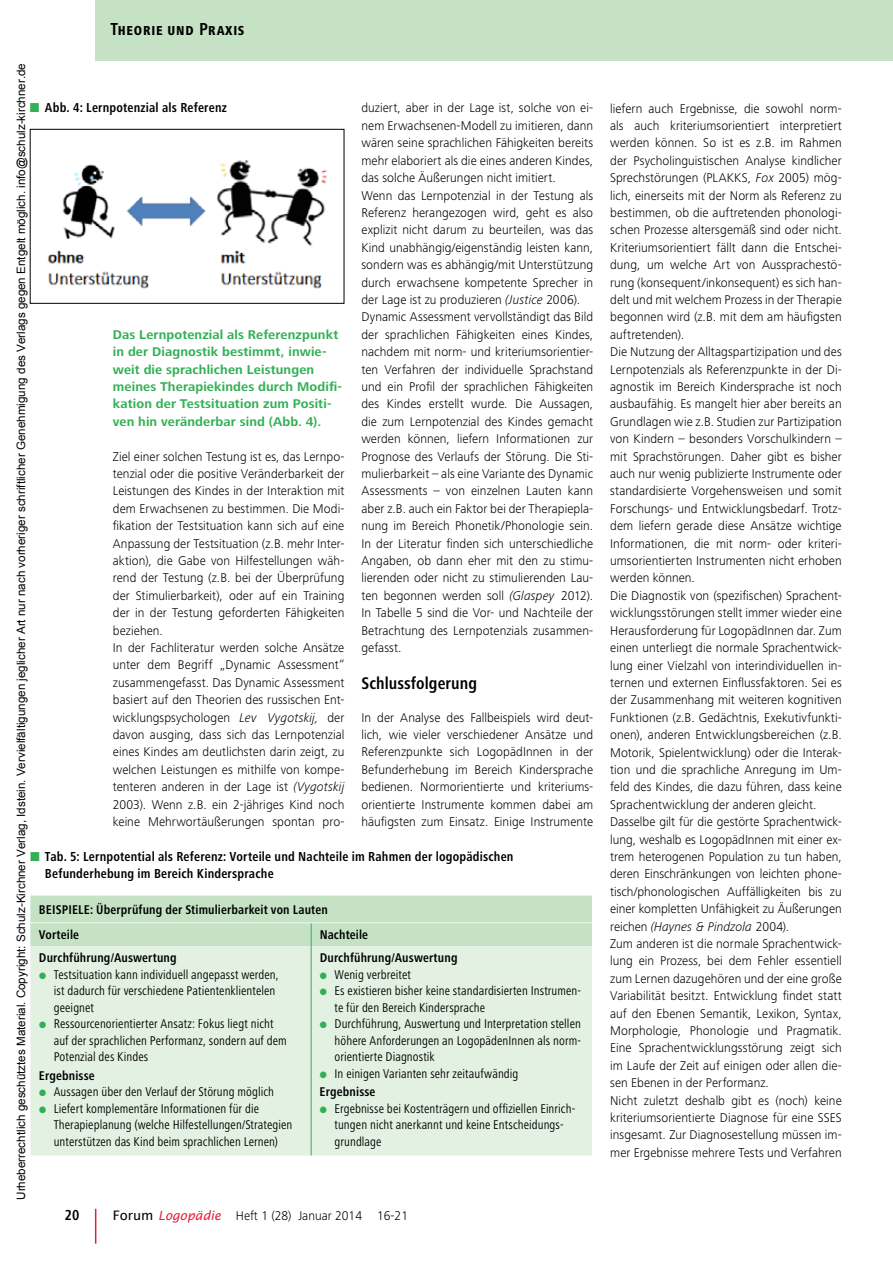
<style>
.page{position:relative;width:893px;height:1263px;background:#fff}
.page>*{position:absolute;margin:0;border:0;box-sizing:border-box;transform-origin:0 0}
.t1{font:700 condensed 17.4px "Frutiger Next LT";letter-spacing:.005em;color:#000}
.t2{font:700 condensed 15px "Frutiger Next LT";color:#000}
.t3{font:700 condensed 13.5px/17.4px "Frutiger Next LT";letter-spacing:.015em;color:#000}
.t4{font:800 condensed 13.5px "Frutiger Next LT";letter-spacing:.055em;color:#000}
.t5{font:300 13.2px/17.4px "Frutiger Next LT";letter-spacing:.005em;color:#000}
.t6{font:condensed 13.2px/16.5px "Frutiger Next LT";letter-spacing:.005em;color:#000}
.t7{font:700 13.2px/17.4px "Frutiger Next LT";letter-spacing:.01em;color:#33b056}
.t8{font:700 condensed 13.2px/24.6px "Frutiger Next LT";letter-spacing:.01em;color:#000}
.t9{font:11.55px "Arial";color:#000}
.s1{font-weight:700;font-size:18px}
.s2{font-style:italic}
.s3{font-family:"Lucida Sans Unicode";font-weight:400}
.s4{font-family:"Lucida Sans";font-weight:400;font-style:italic;font-size:12.75px;color:#e11e3c}
</style>
<div class="page">
<hr style="left:95px;top:1209px;width:1px;height:34px;background:#e11e3c">
<div style="left:96px;top:0;width:797px;height:61px;background:#c5e2c5"></div>
<div style="left:30px;top:946px;width:562px;height:209px;background:#e3f1e3"></div>
<div style="left:30px;top:895px;width:562px;height:51px;background:#c5e2c5"></div>
<hr style="left:311px;top:946px;width:1px;height:209px;background:#33b056">
<img style="left:47px;top:160px;width:280px;height:129px">
<div style="left:30px;top:129px;width:314px;height:174px;border:1px solid #000"></div>
<svg style="left:39px;top:972px;width:11px;height:8px"></svg>
<svg style="left:39px;top:1022px;width:11px;height:7px"></svg>
<svg style="left:39px;top:1090px;width:11px;height:7px"></svg>
<svg style="left:39px;top:1106px;width:11px;height:8px"></svg>
<svg style="left:320px;top:972px;width:11px;height:8px"></svg>
<svg style="left:320px;top:989px;width:11px;height:7px"></svg>
<svg style="left:320px;top:1022px;width:11px;height:7px"></svg>
<svg style="left:320px;top:1071px;width:11px;height:8px"></svg>
<svg style="left:320px;top:1106px;width:11px;height:8px"></svg>
<p class="t9" style="left:14px;top:1200px;width:1138px;rotate:-90deg">Urheberrechtlich geschütztes Material. Copyright: Schulz-Kirchner Verlag, Idstein. Vervielfältigungen jeglicher Art nur nach vorheriger schriftlicher Genehmigung des Verlags gegen Entgelt möglich. info@schulz-kirchner.de</p>
<p class="t4" style="left:111px;top:23px;width:135px"><span class="s1">T</span>HEORIE UND <span class="s1">P</span>RAXIS</p>
<p class="t3" style="left:45px;top:99px;width:184px">Abb. 4: Lernpotenzial als Referenz</p>
<p class="t7" style="left:113px;top:326px;width:231px">Das Lernpotenzial als Referenzpunkt in der Diagnostik bestimmt, inwie&shy;weit die sprachlichen Leistungen meines Therapiekindes durch Modifi&shy;kation der Testsituation zum Positi&shy;ven hin veränderbar sind (Abb. 4).</p>
<p class="t5" style="left:113px;top:447px;width:233px">Ziel einer solchen Testung ist es, das Lernpo&shy;tenzial oder die positive Veränderbarkeit der Leistungen des Kindes in der Interaktion mit dem Erwachsenen zu bestimmen. Die Modi&shy;fikation der Testsituation kann sich auf eine Anpassung der Testsituation (z.B. mehr Inter&shy;aktion), die Gabe von Hilfestellungen wäh&shy;rend der Testung (z.B. bei der Überprüfung der Stimulierbarkeit), oder auf ein Training der in der Testung geforderten Fähigkeiten beziehen.<br>In der Fachliteratur werden solche Ansätze unter dem Begriff „Dynamic Assessment“ zusammengefasst. Das Dynamic Assessment basiert auf den Theorien des russischen Ent&shy;wicklungspsychologen <span class="s2">Lev Vygotskij,</span> der davon ausging, dass sich das Lernpotenzial eines Kindes am deutlichsten darin zeigt, zu welchen Leistungen es mithilfe von kompe&shy;tenteren anderen in der Lage ist <span class="s2">(Vygotskij </span>2003). Wenn z.B. ein 2-jähriges Kind noch keine Mehrwortäußerungen spontan pro-</p>
<p class="t5" style="left:361px;top:99px;width:233px">duziert, aber in der Lage ist, solche von ei&shy;nem Erwachsenen-Modell zu imitieren, dann wären seine sprachlichen Fähigkeiten bereits mehr elaboriert als die eines anderen Kindes, das solche Äußerungen nicht imitiert.<br>Wenn das Lernpotenzial in der Testung als Referenz herangezogen wird, geht es also explizit nicht darum zu beurteilen, was das Kind unabhängig/eigenständig leisten kann, sondern was es abhängig/mit Unterstützung durch erwachsene kompetente Sprecher in der Lage ist zu produzieren <span class="s2">(Justice</span> 2006).<br>Dynamic Assessment vervollständigt das Bild der sprachlichen Fähigkeiten eines Kindes, nachdem mit norm- und kriteriumsorientier&shy;ten Verfahren der individuelle Sprachstand und ein Profil der sprachlichen Fähigkeiten des Kindes erstellt wurde. Die Aussagen, die zum Lernpotenzial des Kindes gemacht werden können, liefern Informationen zur Prognose des Verlaufs der Störung. Die Sti&shy;mulierbarkeit – als eine Variante des Dynamic Assessments – von einzelnen Lauten kann aber z.B. auch ein Faktor bei der Therapiepla&shy;nung im Bereich Phonetik/Phonologie sein.<br>In der Literatur finden sich unterschiedliche Angaben, ob dann eher mit den zu stimu&shy;lierenden oder nicht zu stimulierenden Lau&shy;ten begonnen werden soll <span class="s2">(Glaspey</span> 2012).<br>In Tabelle 5 sind die Vor- und Nachteile der Betrachtung des Lernpotenzials zusammen&shy;gefasst.</p>
<h1 class="t1" style="left:361px;top:673px;width:117px">Schlussfolgerung</h1>
<p class="t5" style="left:361px;top:708px;width:233px;text-align:justify">In der Analyse des Fallbeispiels wird deut&shy;lich, wie vieler verschiedener Ansätze und Referenzpunkte sich LogopädInnen in der Befunderhebung im Bereich Kindersprache bedienen. Normorientierte und kriteriums&shy;orientierte Instrumente kommen dabei am häufigsten zum Einsatz. Einige Instrumente</p>
<p class="t3" style="left:45px;top:848px;width:470px">Tab. 5: Lernpotential als Referenz: Vorteile und Nachteile im Rahmen der logopädischen<br>Befunderhebung im Bereich Kindersprache</p>
<p class="t8" style="left:39px;top:897px;width:291px">BEISPIELE: Überprüfung der Stimulierbarkeit von Lauten<br>Vorteile</p>
<p class="t8" style="left:320px;top:922px;width:50px">Nachteile</p>
<p class="t8" style="left:39px;top:945px;width:139px">Durchführung/Auswertung</p>
<p class="t6" style="left:54px;top:966px;width:235px">Testsituation kann individuell angepasst werden, ist dadurch für verschiedene Patientenklientelen geeignet<br>Ressourcenorientierter Ansatz: Fokus liegt nicht auf der sprachlichen Performanz, sondern auf dem Potenzial des Kindes</p>
<p class="t8" style="left:39px;top:1063px;width:57px">Ergebnisse</p>
<p class="t6" style="left:54px;top:1084px;width:240px">Aussagen über den Verlauf der Störung möglich Liefert komplementäre Informationen für die Therapieplanung (welche Hilfestellungen/Strategien unterstützen das Kind beim sprachlichen Lernen)</p>
<p class="t8" style="left:320px;top:945px;width:139px">Durchführung/Auswertung</p>
<p class="t6" style="left:335px;top:966px;width:248px">Wenig verbreitet<br>Es existieren bisher keine standardisierten Instrumen&shy;te für den Bereich Kindersprache<br>Durchführung, Auswertung und Interpretation stellen höhere Anforderungen an LogopädenInnen als norm&shy;orientierte Diagnostik<br>In einigen Varianten sehr zeitaufwändig</p>
<p class="t8" style="left:320px;top:1080px;width:57px">Ergebnisse</p>
<p class="t6" style="left:335px;top:1100px;width:242px">Ergebnisse bei Kostenträgern und offiziellen Einrich&shy;tungen nicht anerkannt und keine Entscheidungs&shy;grundlage</p>
<p class="t2" style="left:65px;top:1206px;width:16px">20</p>
<p class="t5" style="left:113px;top:1207px;width:297px"><span class="s3">Forum</span> <span class="s4">Logopädie</span> Heft 1 (28) Januar 2014 16-21</p>
<p class="t5" style="left:610px;top:99px;width:233px">liefern auch Ergebnisse, die sowohl norm&shy;als auch kriteriumsorientiert interpretiert werden können. So ist es z.B. im Rahmen der Psycholinguistischen Analyse kindlicher Sprechstörungen (PLAKKS, <span class="s2">Fox</span> 2005) mög&shy;lich, einerseits mit der Norm als Referenz zu bestimmen, ob die auftretenden phonologi&shy;schen Prozesse altersgemäß sind oder nicht.<br>Kriteriumsorientiert fällt dann die Entschei&shy;dung, um welche Art von Aussprachestö&shy;rung (konsequent/inkonsequent) es sich han&shy;delt und mit welchem Prozess in der Therapie begonnen wird (z.B. mit dem am häufigsten auftretenden).<br>Die Nutzung der Alltagspartizipation und des Lernpotenzials als Referenzpunkte in der Di&shy;agnostik im Bereich Kindersprache ist noch ausbaufähig. Es mangelt hier aber bereits an Grundlagen wie z.B. Studien zur Partizipation von Kindern – besonders Vorschulkindern – mit Sprachstörungen. Daher gibt es bisher auch nur wenig publizierte Instrumente oder standardisierte Vorgehensweisen und somit Forschungs- und Entwicklungsbedarf. Trotz&shy;dem liefern gerade diese Ansätze wichtige Informationen, die mit norm- oder kriteri&shy;umsorientierten Instrumenten nicht erhoben werden können.<br>Die Diagnostik von (spezifischen) Sprachent&shy;wicklungsstörungen stellt immer wieder eine Herausforderung für LogopädInnen dar. Zum einen unterliegt die normale Sprachentwick&shy;lung einer Vielzahl von interindividuellen in&shy;ternen und externen Einflussfaktoren. Sei es der Zusammenhang mit weiteren kognitiven Funktionen (z.B. Gedächtnis, Exekutivfunkti&shy;onen), anderen Entwicklungsbereichen (z.B.<br>Motorik, Spielentwicklung) oder die Interak&shy;tion und die sprachliche Anregung im Um&shy;feld des Kindes, die dazu führen, dass keine Sprachentwicklung der anderen gleicht.<br>Dasselbe gilt für die gestörte Sprachentwick&shy;lung, weshalb es LogopädInnen mit einer ex&shy;trem heterogenen Population zu tun haben, deren Einschränkungen von leichten phone&shy;tisch/phonologischen Auffälligkeiten bis zu einer kompletten Unfähigkeit zu Äußerungen reichen <span class="s2">(Haynes &amp; Pindzola</span> 2004).<br>Zum anderen ist die normale Sprachentwick&shy;lung ein Prozess, bei dem Fehler essentiell zum Lernen dazugehören und der eine große Variabilität besitzt. Entwicklung findet statt auf den Ebenen Semantik, Lexikon, Syntax, Morphologie, Phonologie und Pragmatik.<br>Eine Sprachentwicklungsstörung zeigt sich im Laufe der Zeit auf einigen oder allen die&shy;sen Ebenen in der Performanz.<br>Nicht zuletzt deshalb gibt es (noch) keine kriteriumsorientierte Diagnose für eine SSES insgesamt. Zur Diagnosestellung müssen im&shy;mer Ergebnisse mehrere Tests und Verfahren</p>
</div>
